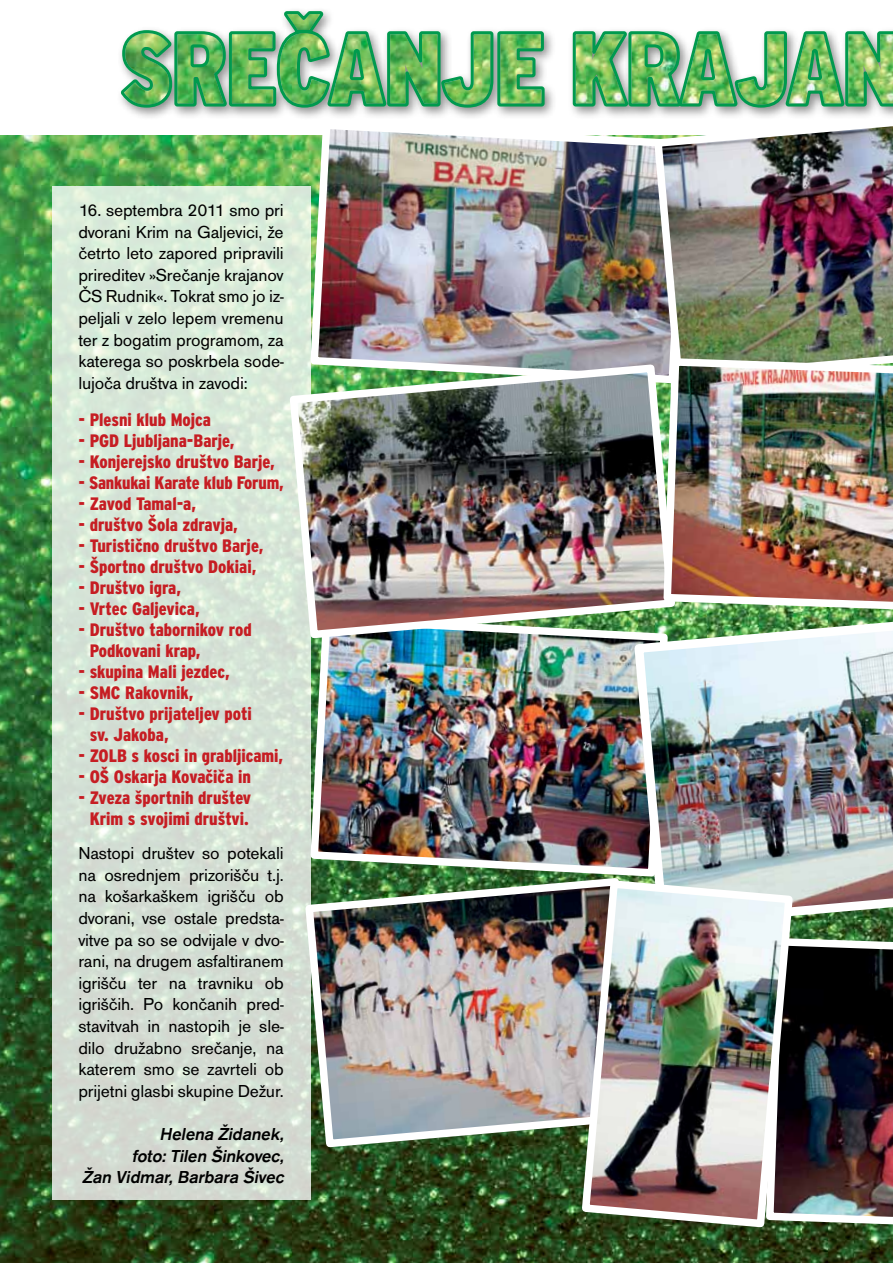
<style>
.page{position:relative;width:893px;height:1263px;background:#fff}
.page>*{position:absolute;margin:0;border:0;box-sizing:border-box;transform-origin:0 0}
.t1{font:18px/21.6px "Accius TEE";letter-spacing:-.01em;color:#000;text-align:justify}
.t2{font:900 18px/21px "Interstate Cond";color:#c61d23}
.t3{font:italic 500 18px/21.6px "Accius TEE";color:#000;text-align:right}
</style>
<div class="page">
<img style="left:0;top:135px;width:893px;height:1128px">
<svg style="left:52px;top:186px;width:258px;height:1013px;background:#d7e4d6"></svg>
<div style="left:117px;top:6px;width:776px;height:115px;background:#000;opacity:.45"></div>
<img style="left:118px;top:6px;width:775px;height:103px">
<img style="left:306px;top:117px;width:344px;height:243px">
<img style="left:306px;top:642px;width:323px;height:232px">
<img style="left:285px;top:360px;width:374px;height:282px">
<img style="left:301px;top:874px;width:328px;height:277px">
<img style="left:650px;top:104px;width:243px;height:282px">
<img style="left:629px;top:602px;width:264px;height:330px">
<img style="left:659px;top:354px;width:234px;height:264px">
<img style="left:762px;top:934px;width:131px;height:304px">
<img style="left:578px;top:876px;width:219px;height:355px">
<p class="t1" style="left:78px;top:200px;width:207px">16. septembra 2011 smo pri dvorani Krim na Galjevici, že četrto leto zapored pripravili prireditev »Srečanje krajanov ČS Rudnik«. Tokrat smo jo iz&shy;peljali v zelo lepem vremenu ter z bogatim programom, za katerega so poskrbela sode&shy;lujoča društva in zavodi:</p>
<p class="t2" style="left:78px;top:409px;width:134px">- Plesni klub Mojca</p>
<p class="t2" style="left:78px;top:430px;width:158px">- PGD Ljubljana-Barje,</p>
<p class="t2" style="left:78px;top:451px;width:198px">- Konjerejsko društvo Barje,</p>
<p class="t2" style="left:78px;top:472px;width:207px">- Sankukai Karate klub Forum,</p>
<p class="t2" style="left:78px;top:493px;width:119px">- Zavod Tamal-a,</p>
<p class="t2" style="left:78px;top:514px;width:161px">- društvo ©ola zdravja,</p>
<p class="t2" style="left:78px;top:535px;width:187px">- TuristiËno društvo Barje,</p>
<p class="t2" style="left:78px;top:556px;width:180px">- ©portno društvo Dokiai,</p>
<p class="t2" style="left:78px;top:577px;width:104px">- Društvo igra,</p>
<p class="t2" style="left:78px;top:598px;width:123px">- Vrtec Galjevica,</p>
<p class="t2" style="left:90px;top:619px;width:163px;text-indent:-11px">- Društvo tabornikov rod<br>Podkovani krap,</p>
<p class="t2" style="left:78px;top:661px;width:153px">- skupina Mali jezdec,</p>
<p class="t2" style="left:78px;top:682px;width:117px">- SMC Rakovnik,</p>
<p class="t2" style="left:90px;top:703px;width:164px;text-indent:-11px">- Društvo prijateljev poti sv. Jakoba,</p>
<p class="t2" style="left:78px;top:745px;width:31px">- ZOLB</p>
<p class="t2" style="left:132px;top:745px;width:153px">s kosci in grabljicami,</p>
<p class="t2" style="left:78px;top:766px;width:174px">- O© Oskarja KovaËiËa in</p>
<p class="t2" style="left:78px;top:787px;width:174px;text-align:center">- Zveza športnih društev<br>Krim s svojimi društvi.</p>
<p class="t1" style="left:78px;top:843px;width:207px">Nastopi društev so potekali na osrednjem prizorišču t.j. na košarkaškem igrišču ob dvorani, vse ostale predsta&shy;vitve pa so se odvijale v dvo&shy;rani, na drugem asfaltiranem igrišču ter na travniku ob igriščih. Po končanih pred&shy;stavitvah in nastopih je sle&shy;dilo družabno srečanje, na katerem smo se zavrteli ob prijetni glasbi skupine Dežur.</p>
<p class="t3" style="left:82px;top:1123px;width:207px">Helena Židanek,<br>foto: Tilen Šinkovec,<br>Žan Vidmar, Barbara Šivec</p>
</div>
